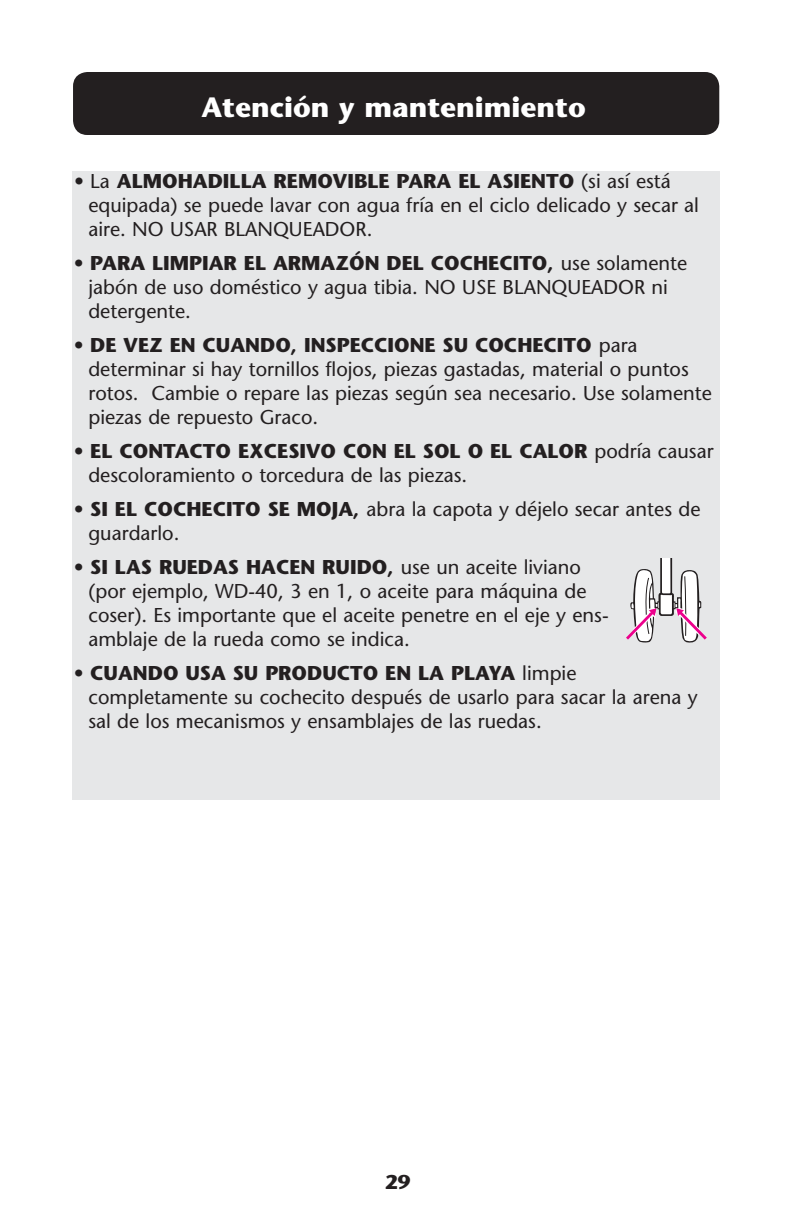
<style>
.page{position:relative;width:792px;height:1224px;background:#fff}
.page>*{position:absolute;margin:0;border:0;box-sizing:border-box;transform-origin:0 0}
.t1{font:700 28px "Stone Sans";color:#fff}
.t2{font:20px/24px "Stone Sans";color:#231f20}
.t3{font:700 20px "Stone Sans";color:#231f20}
.s1{font-weight:700}
</style>
<div class="page">
<div style="left:73px;top:72px;width:646px;height:63px;background:#231f20;border-radius:14px"></div>
<div style="left:72px;top:171px;width:647px;height:628px;background:#e6e7e8"></div>
<svg style="left:626px;top:558px;width:81px;height:85px"></svg>
<h1 class="t1" style="left:201px;top:96px;width:386px">Atención y mantenimiento</h1>
<p class="t2" style="left:88px;top:171px;width:612px;text-indent:-14px">• La <span class="s1">ALMOHADILLA REMOVIBLE PARA EL ASIENTO</span> (si así está equipada) se puede lavar con agua fría en el ciclo delicado y secar al aire. NO USAR BLANQUEADOR.</p>
<p class="t2" style="left:88px;top:253px;width:600px;text-indent:-14px">• <span class="s1">PARA LIMPIAR EL ARMAZÓN DEL COCHECITO,</span> use solamente jabón de uso doméstico y agua tibia. NO USE BLANQUEADOR ni detergente.</p>
<p class="t2" style="left:88px;top:335px;width:625px;text-indent:-14px">• <span class="s1">DE VEZ EN CUANDO, INSPECCIONE SU COCHECITO</span> para determinar si hay tornillos flojos, piezas gastadas, material o puntos rotos. Cambie o repare las piezas según sea necesario. Use solamente piezas de repuesto Graco.</p>
<p class="t2" style="left:88px;top:441px;width:627px;text-indent:-14px">• <span class="s1">EL CONTACTO EXCESIVO CON EL SOL O EL CALOR</span> podría causar descoloramiento o torcedura de las piezas.</p>
<p class="t2" style="left:88px;top:499px;width:614px;text-indent:-14px">• <span class="s1">SI EL COCHECITO SE MOJA,</span> abra la capota y déjelo secar antes de guardarlo.</p>
<p class="t2" style="left:88px;top:558px;width:522px;text-indent:-14px">• <span class="s1">SI LAS RUEDAS HACEN RUIDO,</span> use un aceite liviano (por ejemplo, WD-40, 3 en 1, o aceite para máquina de coser). Es importante que el aceite penetre en el eje y ens&shy;amblaje de la rueda como se indica.</p>
<p class="t2" style="left:88px;top:664px;width:611px;text-indent:-14px">• <span class="s1">CUANDO USA SU PRODUCTO EN LA PLAYA</span> limpie completamente su cochecito después de usarlo para sacar la arena y sal de los mecanismos y ensamblajes de las ruedas.</p>
<p class="t3" style="left:385px;top:1174px;width:27px">29</p>
</div>
